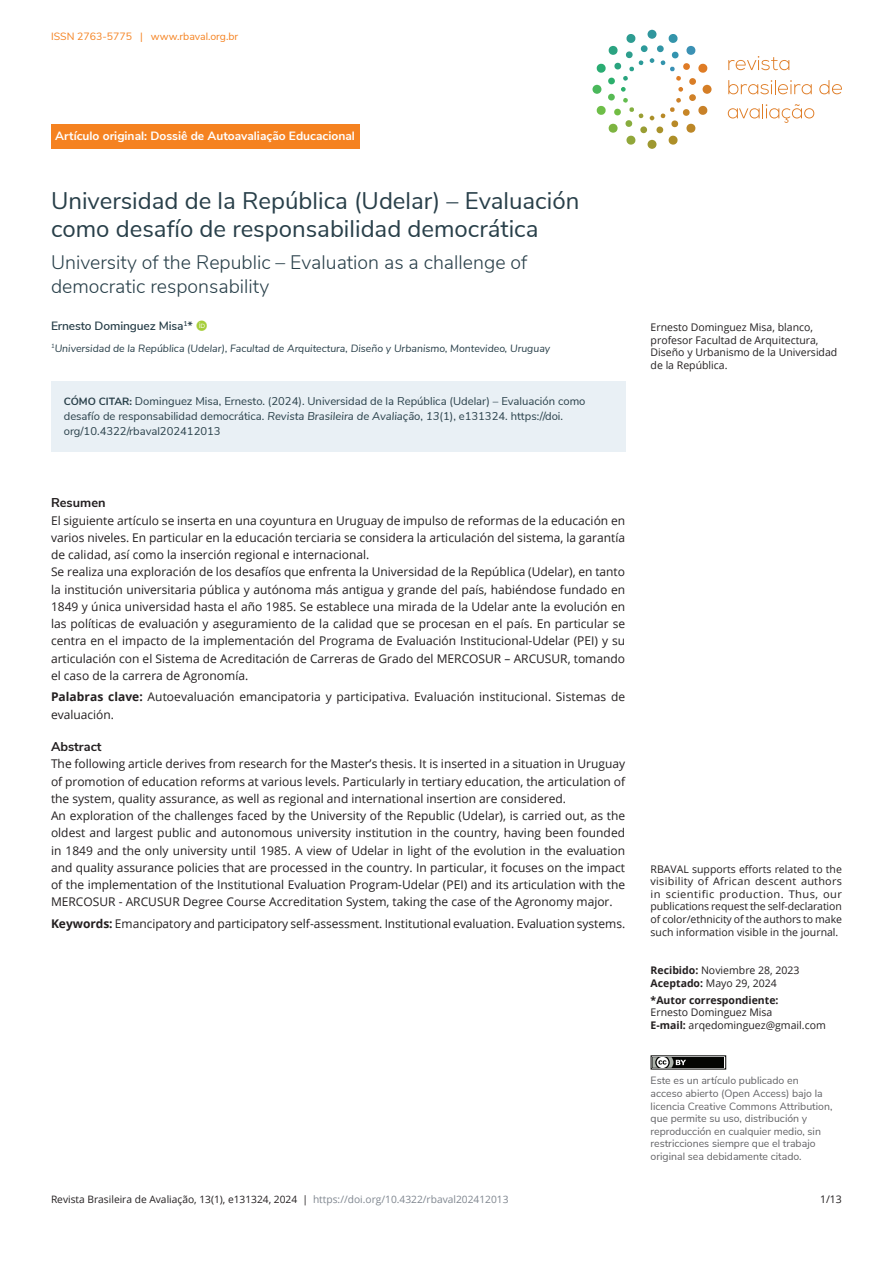
<style>
.page{position:relative;width:893px;height:1263px;background:#fff}
.page>*{position:absolute;margin:0;border:0;box-sizing:border-box;transform-origin:0 0}
.ArticleTitle{font:24px/28.8px "Nunito Sans";color:#283f49}
.ArticleTitle-Trans1{font:300 19.5px/23.4px "Nunito Sans";color:#283f49}
.AbstractTitle-Trans1{font:700 12.75px "Nunito Sans";color:#231f20}
.AbstractTitle{font:700 12.75px "Nunito Sans";color:#231f20}
.Abstract-Trans1{font:12px/17.2px "Open Sans";color:#231f20;text-align:justify}
.Abstract{font:12px/17.2px "Open Sans";color:#231f20;text-align:justify}
.Keywords{font:12px/17.2px "Open Sans";letter-spacing:.005em;color:#231f20}
.Keywords-Trans1{font:12px "Open Sans";letter-spacing:-.005em;color:#231f20}
.t1{font:700 12px "Nunito Sans";color:#fff}
.Authors{font:600 12px "Nunito Sans";letter-spacing:-.01em;color:#283f49}
.HowToCite{font:11.25px/15px "Nunito Sans";color:#283f49}
.History{font:10.5px/12.6px "Open Sans";color:#231f20;text-align:justify}
.LicenseParaAlt{font:10.5px/12.6px "Nunito Sans";color:#636366}
.fnArticleOther{font:10.5px/12.6px "Open Sans";color:#231f20}
.Affiliations{font:italic 10.5px "Nunito Sans";color:#283f49}
.CorrespondenceTitle{font:10.5px/12.6px "Open Sans";color:#231f20}
.t2{font:10.5px "Nunito Sans";color:#f58220}
.t3{font:10.2px "Open Sans";color:#231f20}
.s1{font-weight:700;font-size:10.5px}
.s2{font-style:italic}
.s3{font-weight:700}
.s4{color:#7f868f}
</style>
<div class="page">
<div style="left:647px;top:30px;width:9px;height:9px;background:#30969d;border-radius:50%"></div>
<div style="left:647px;top:140px;width:9px;height:9px;background:#9e9830;border-radius:50%"></div>
<div style="left:703px;top:85px;width:9px;height:9px;background:#d57e26;border-radius:50%"></div>
<div style="left:592px;top:85px;width:9px;height:9px;background:#4ab85b;border-radius:50%"></div>
<div style="left:657px;top:45px;width:7px;height:7px;background:#3295a5;border-radius:3px"></div>
<div style="left:640px;top:126px;width:7px;height:7px;background:#999d33;border-radius:3px"></div>
<div style="left:689px;top:94px;width:7px;height:7px;background:#d08128;border-radius:3px"></div>
<div style="left:608px;top:77px;width:7px;height:8px;background:#2caf6c;border-radius:3px"></div>
<div style="left:608px;top:93px;width:7px;height:8px;background:#57ba54;border-radius:3px"></div>
<div style="left:689px;top:78px;width:7px;height:7px;background:#d97d26;border-radius:3px"></div>
<div style="left:640px;top:45px;width:8px;height:7px;background:#2d9a9a;border-radius:3px"></div>
<svg style="left:656px;top:126px;width:7px;height:8px"></svg>
<svg style="left:650px;top:58px;width:4px;height:5px"></svg>
<svg style="left:650px;top:116px;width:4px;height:4px"></svg>
<svg style="left:678px;top:87px;width:5px;height:5px"></svg>
<svg style="left:621px;top:87px;width:5px;height:5px"></svg>
<svg style="left:660px;top:34px;width:48px;height:47px"></svg>
<svg style="left:596px;top:98px;width:48px;height:47px"></svg>
<svg style="left:660px;top:98px;width:48px;height:47px"></svg>
<svg style="left:596px;top:34px;width:48px;height:47px"></svg>
<svg style="left:728px;top:56px;width:62px;height:14px"></svg>
<svg style="left:728px;top:80px;width:84px;height:14px"></svg>
<svg style="left:819px;top:80px;width:23px;height:14px"></svg>
<svg style="left:728px;top:104px;width:86px;height:19px"></svg>
<div style="left:51px;top:124px;width:308px;height:25px;background:#f58220"></div>
<div style="left:652px;top:1057px;width:72px;height:11px;background:#040503"></div>
<svg style="left:651px;top:1055px;width:35px;height:15px"></svg>
<div style="left:51px;top:381px;width:574px;height:71px;background:#e9f0f5"></div>
<p class="t2" style="left:51px;top:29px;width:189px">ISSN 2763-5775 | www.rbaval.org.br</p>
<p class="t1" style="left:55px;top:127px;width:301px">Artículo original: Dossiê de Autoavaliação Educacional</p>
<p class="ArticleTitle" style="left:51px;top:184px;width:530px">Universidad de la República (Udelar) – Evaluación como desafío de responsabilidad democrática</p>
<p class="ArticleTitle-Trans1" style="left:51px;top:250px;width:478px">University of the Republic – Evaluation as a challenge of democratic responsability</p>
<p class="Authors" style="left:51px;top:317px;width:143px">Ernesto Dominguez Misa<sup>1</sup>*</p>
<p class="Affiliations" style="left:51px;top:340px;width:501px"><sup>1</sup>Universidad de la República (Udelar), Facultad de Arquitectura, Diseño y Urbanismo, Montevideo, Uruguay</p>
<p class="HowToCite" style="left:64px;top:393px;width:523px"><span class="s1">CÓMO CITAR:</span> Dominguez Misa, Ernesto. (2024). Universidad de la República (Udelar) – Evaluación como desafío de responsabilidad democrática. <span class="s2">Revista Brasileira de Avaliação</span>, <span class="s2">13</span>(1), e131324. https://doi. org/10.4322/rbaval202412013</p>
<p class="AbstractTitle" style="left:51px;top:494px;width:56px">Resumen</p>
<p class="Abstract" style="left:51px;top:511px;width:576px">El siguiente artículo se inserta en una coyuntura en Uruguay de impulso de reformas de la educación en varios niveles. En particular en la educación terciaria se considera la articulación del sistema, la garantía de calidad, así como la inserción regional e internacional.</p>
<p class="Abstract" style="left:51px;top:563px;width:576px">Se realiza una exploración de los desafíos que enfrenta la Universidad de la República (Udelar), en tanto la institución universitaria pública y autónoma más antigua y grande del país, habiéndose fundado en 1849 y única universidad hasta el año 1985. Se establece una mirada de la Udelar ante la evolución en las políticas de evaluación y aseguramiento de la calidad que se procesan en el país. En particular se centra en el impacto de la implementación del Programa de Evaluación Institucional-Udelar (PEI) y su articulación con el Sistema de Acreditación de Carreras de Grado del MERCOSUR – ARCUSUR, tomando el caso de la carrera de Agronomía.</p>
<p class="Keywords" style="left:51px;top:688px;width:576px"><span class="s3">Palabras clave:</span> Autoevaluación emancipatoria y participativa. Evaluación institucional. Sistemas de evaluación.</p>
<p class="AbstractTitle-Trans1" style="left:51px;top:737px;width:52px">Abstract</p>
<p class="Abstract-Trans1" style="left:51px;top:755px;width:576px">The following article derives from research for the Master’s thesis. It is inserted in a situation in Uruguay of promotion of education reforms at various levels. Particularly in tertiary education, the articulation of the system, quality assurance, as well as regional and international insertion are considered.</p>
<p class="Abstract-Trans1" style="left:51px;top:807px;width:576px">An exploration of the challenges faced by the University of the Republic (Udelar), is carried out, as the oldest and largest public and autonomous university institution in the country, having been founded in 1849 and the only university until 1985. A view of Udelar in light of the evolution in the evaluation and quality assurance policies that are processed in the country. In particular, it focuses on the impact of the implementation of the Institutional Evaluation Program-Udelar (PEI) and its articulation with the MERCOSUR - ARCUSUR Degree Course Accreditation System, taking the case of the Agronomy major.</p>
<p class="Keywords-Trans1" style="left:51px;top:915px;width:576px"><span class="s3">Keywords:</span> Emancipatory and participatory self-assessment. Institutional evaluation. Evaluation systems.</p>
<p class="fnArticleOther" style="left:651px;top:321px;width:188px">Ernesto Dominguez Misa, blanco, profesor Facultad de Arquitectura,<br>Diseño y Urbanismo de la Universidad de la República.</p>
<p class="History" style="left:651px;top:862px;width:193px">RBAVAL supports efforts related to the visibility of African descent authors in scientific production. Thus, our publications request the self-declaration of color/ethnicity of the authors to make such information visible in the journal.</p>
<p class="History" style="left:651px;top:964px;width:150px"><span class="s3">Recibido:</span> Noviembre 28, 2023<br><span class="s3">Aceptado:</span> Mayo 29, 2024</p>
<p class="CorrespondenceTitle" style="left:651px;top:993px;width:177px"><span class="s3">*Autor correspondiente:<br></span>Ernesto Dominguez Misa<br><span class="s3">E-mail:</span> arqedominguez@gmail.com</p>
<p class="LicenseParaAlt" style="left:651px;top:1074px;width:183px">Este es un artículo publicado en acceso abierto (Open Access) bajo la licencia Creative Commons Attribution, que permite su uso, distribución y reproducción en cualquier medio, sin restricciones siempre que el trabajo original sea debidamente citado.</p>
<p class="t3" style="left:51px;top:1193px;width:459px">Revista Brasileira de Avaliação, 13(1), e131324, 2024 | <span class="s4">https://doi.org/10.4322/rbaval202412013</span></p>
<p class="History" style="left:820px;top:1193px;width:23px">1/13</p>
</div>
